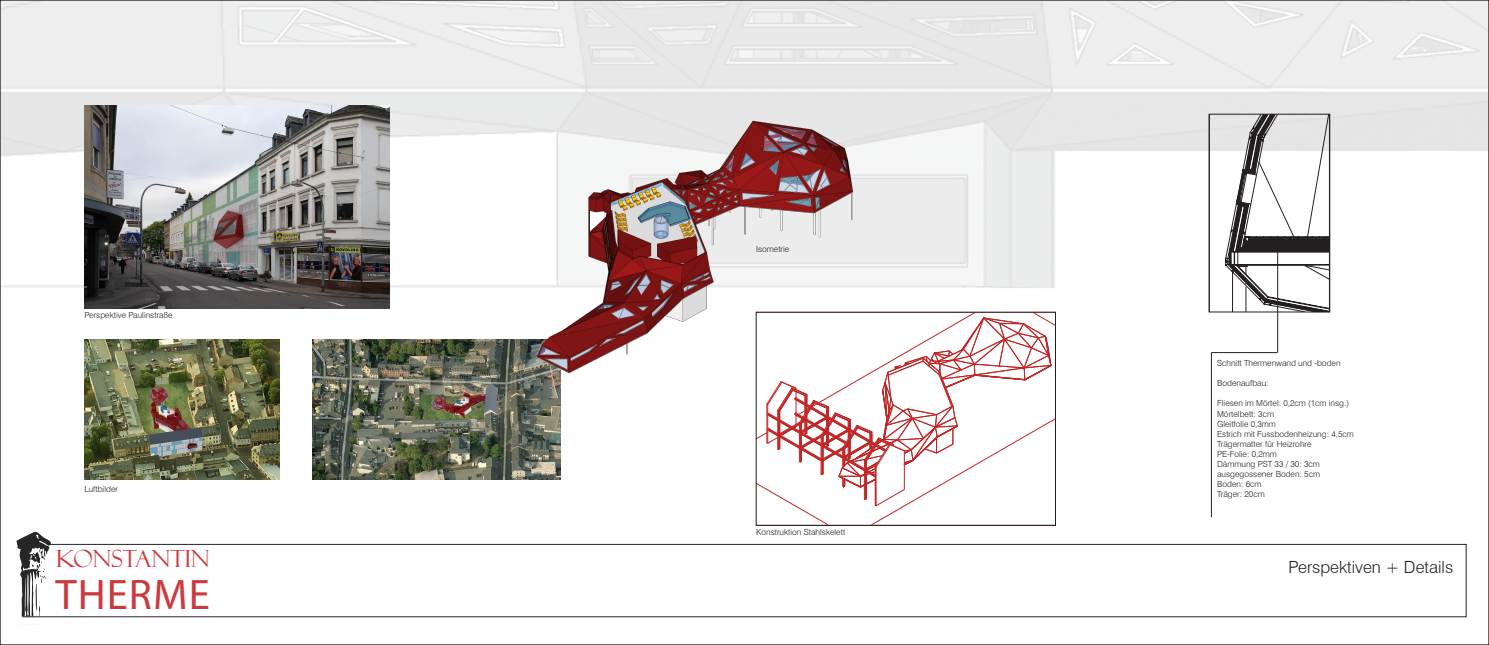
<style>
.page{position:relative;width:1489px;height:645px;background:#fff}
.page>*{position:absolute;margin:0;border:0;box-sizing:border-box;transform-origin:0 0}
.t1{font:42.88px "DejaVu Sans Mono";letter-spacing:.025em;color:#c1181d}
.t2{font:23.66px "Felix Titling";color:#c1181d}
.t3{font:300 16.8px "Swiss 721 BT";color:#231f20}
.t4{font:300 8.4px "Swiss 721 BT";color:#231f20}
</style>
<div class="page">
<img style="left:2px;top:2px;width:1484px;height:623px">
<svg style="left:758px;top:314px;width:295px;height:209px"></svg>
<svg style="left:1225px;top:114px;width:105px;height:196px"></svg>
<hr style="left:1329px;top:115px;width:1px;height:197px;background:#231f20">
<div style="left:1208px;top:114px;width:121px;height:198px;border:1px solid #231f20"></div>
<img style="left:312px;top:339px;width:249px;height:140px">
<img style="left:84px;top:339px;width:195px;height:140px">
<img style="left:84px;top:105px;width:305px;height:204px">
<img style="left:515px;top:110px;width:356px;height:272px">
<hr style="left:1277px;top:237px;width:1px;height:116px;background:#231f20">
<hr style="left:1211px;top:352px;width:66px;height:1px;background:#231f20">
<hr style="left:1211px;top:352px;width:1px;height:165px;background:#231f20">
<p class="t4" style="left:84px;top:310px;width:90px">Perspektive Paulinstraße</p>
<p class="t4" style="left:84px;top:484px;width:35px">Luftbilder</p>
<h2 class="t2" style="left:56px;top:544px;width:155px">KONSTANTIN</h2>
<h1 class="t1" style="left:55px;top:568px;width:156px">THERME</h1>
<p class="t4" style="left:756px;top:244px;width:35px">Isometrie</p>
<p class="t4" style="left:756px;top:527px;width:91px">Konstruktion Stahlskelett</p>
<p class="t4" style="left:1216px;top:358px;width:125px">Schnitt Thermenwand und -boden</p>
<p class="t4" style="left:1216px;top:378px;width:53px">Bodenaufbau:</p>
<p class="t4" style="left:1216px;top:398px;width:133px">Fliesen im Mörtel: 0,2cm (1cm insg.)</p>
<p class="t4" style="left:1216px;top:408px;width:58px">Mörtelbett: 3cm</p>
<p class="t4" style="left:1216px;top:418px;width:60px">Gleitfolie 0,3mm</p>
<p class="t4" style="left:1216px;top:429px;width:138px">Estrich mit Fussbodenheizung: 4,5cm</p>
<p class="t4" style="left:1216px;top:439px;width:96px">Trägermatter für Heizrohre</p>
<p class="t4" style="left:1216px;top:449px;width:61px">PE-Folie: 0,2mm</p>
<p class="t4" style="left:1216px;top:459px;width:104px">Dämmung PST 33 / 30: 3cm</p>
<p class="t4" style="left:1216px;top:469px;width:104px">ausgegossener Boden: 5cm</p>
<p class="t4" style="left:1216px;top:479px;width:46px">Boden: 6cm</p>
<p class="t4" style="left:1216px;top:489px;width:49px">Träger: 20cm</p>
<p class="t3" style="left:1288px;top:557px;width:166px">Perspektiven + Details</p>
</div>
